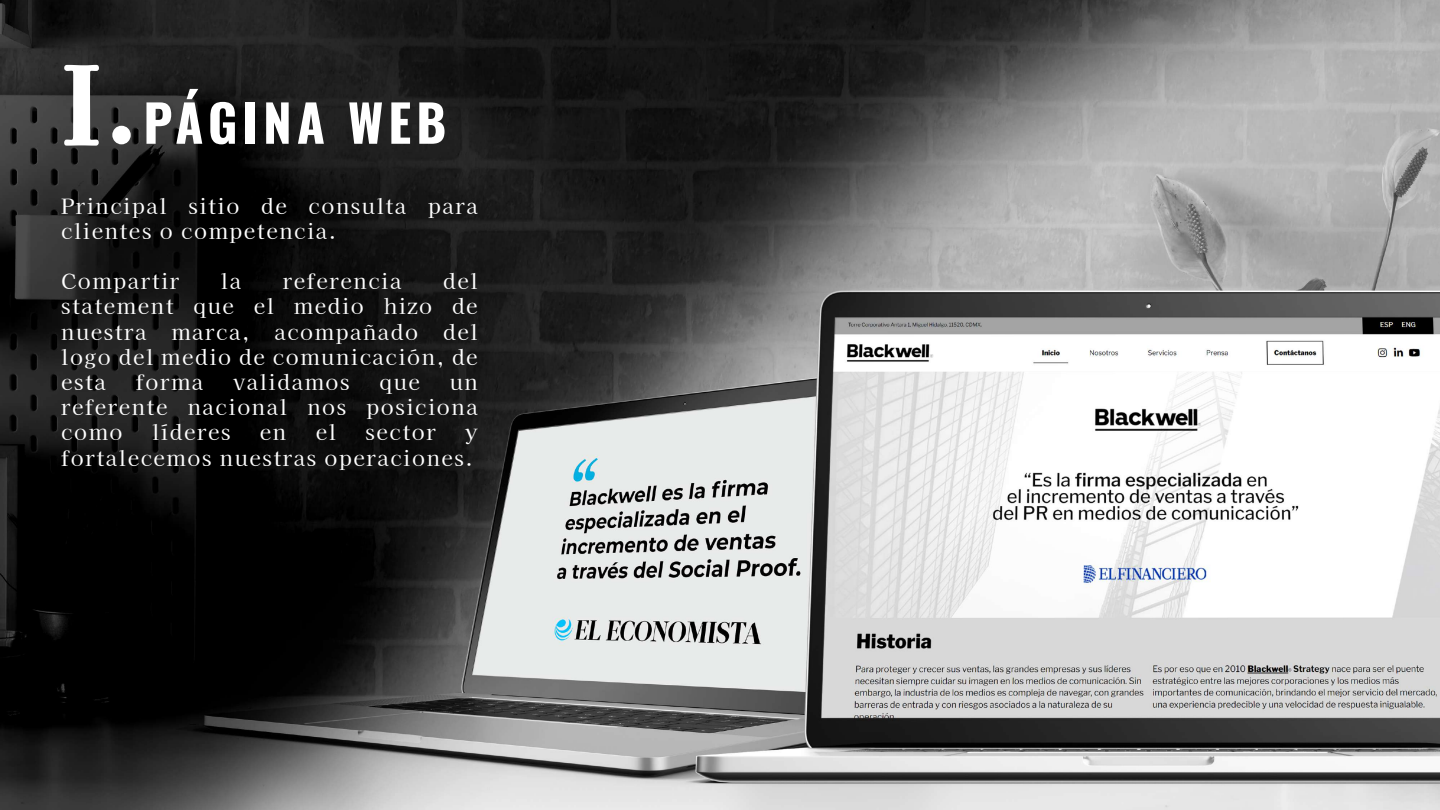
<style>
.page{position:relative;width:1440px;height:810px;background:#fff}
.page>*{position:absolute;margin:0;border:0;box-sizing:border-box;transform-origin:0 0}
.t1{font:700 106.2px "Kaisei Haruno Umi";color:#fff}
.t2{font:700 51.07px "Oswald";letter-spacing:.1em;color:#fff}
.t3{font:21px/25.2px "Kaisei Haruno Umi";letter-spacing:.075em;color:#fff;text-align:justify}
</style>
<div class="page">
<img style="left:0;top:0;width:1440px;height:810px">
<svg style="left:62px;top:64px;width:39px;height:84px;background:#575757"></svg>
<svg style="left:111px;top:125px;width:21px;height:21px"></svg>
<h1 class="t1" style="left:61px;top:43px;width:80px">I.</h1>
<h2 class="t2" style="left:143px;top:78px;width:304px">PÁGINA WEB</h2>
<p class="t3" style="left:61px;top:193px;width:418px">Principal sitio de consulta para clientes o competencia.</p>
<p class="t3" style="left:61px;top:269px;width:120px">Compartir</p>
<p class="t3" style="left:221px;top:269px;width:22px">la</p>
<p class="t3" style="left:283px;top:269px;width:120px">referencia</p>
<p class="t3" style="left:61px;top:269px;width:418px;text-indent:382px">del statement que el medio hizo de nuestra marca, acompañado del logo del medio de comunicación, de esta</p>
<p class="t3" style="left:136px;top:370px;width:69px">forma</p>
<p class="t3" style="left:233px;top:370px;width:118px">validamos</p>
<p class="t3" style="left:379px;top:370px;width:42px">que</p>
<p class="t3" style="left:61px;top:370px;width:418px;text-indent:389px">un referente nacional nos posiciona como</p>
<p class="t3" style="left:152px;top:420px;width:80px">líderes</p>
<p class="t3" style="left:260px;top:420px;width:28px">en</p>
<p class="t3" style="left:316px;top:420px;width:22px">el</p>
<p class="t3" style="left:366px;top:420px;width:72px">sector</p>
<p class="t3" style="left:61px;top:420px;width:418px;text-align:right">y<br>fortalecemos nuestras operaciones.</p>
</div>
